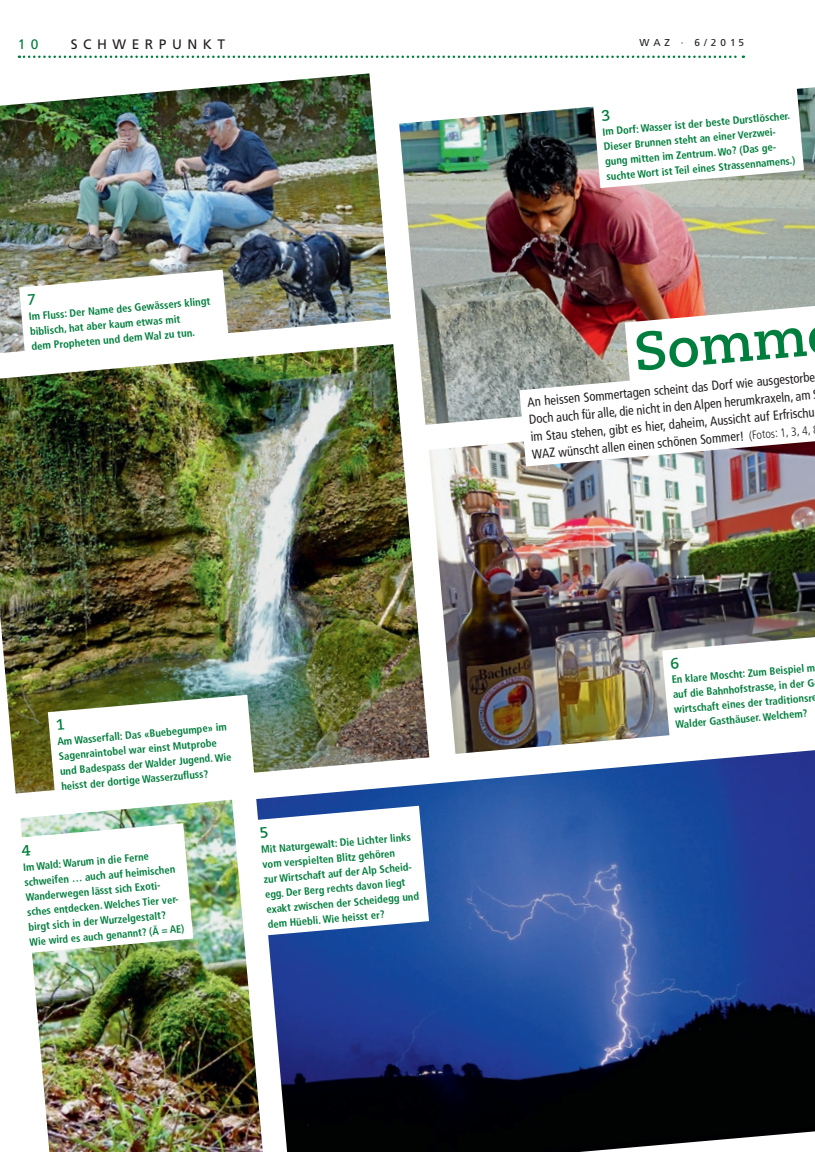
<style>
.page{position:relative;width:815px;height:1152px;background:#fff}
.page>*{position:absolute;margin:0;border:0;box-sizing:border-box;transform-origin:0 0}
.t1{font:700 54px "Caecilia";color:#007e3d}
.t2{font:13.75px "Frutiger LT Std";letter-spacing:.4em;color:#231f20}
.t3{font:13.75px "Frutiger LT Std";color:#007e3d}
.t4{font:condensed 13.12px/17.5px "Frutiger LT Std";color:#231f20}
.t5{font:700 condensed 10.62px/15px "Frutiger LT Std";color:#007e3d}
.t6{font:10px "Frutiger LT Std";letter-spacing:.4em;color:#231f20}
.s1{font-weight:300;font-size:11.88px}
</style>
<div class="page">
<svg style="left:19px;top:56px;width:725px;height:2px"></svg>
<img style="left:0;top:344px;width:424px;height:418px">
<img style="left:429px;top:442px;width:386px;height:308px">
<img style="left:399px;top:87px;width:416px;height:338px">
<img style="left:0;top:73px;width:391px;height:280px">
<img style="left:269px;top:750px;width:546px;height:402px">
<svg style="left:519px;top:306px;width:296px;height:160px"></svg>
<img style="left:32px;top:953px;width:231px;height:199px">
<svg style="left:662px;top:637px;width:153px;height:99px"></svg>
<svg style="left:592px;top:87px;width:212px;height:101px"></svg>
<svg style="left:19px;top:270px;width:210px;height:88px"></svg>
<img style="left:13px;top:694px;width:416px;height:259px">
<p class="t3" style="left:18px;top:36px;width:22px">1 0</p>
<p class="t2" style="left:71px;top:36px;width:156px">SCHWERPUNKT</p>
<p class="t6" style="left:640px;top:37px;width:106px">WAZ · 6/2015</p>
<p class="t5" style="left:28px;top:309px;width:183px;rotate:-5deg">Im Fluss: Der Name des Gewässers klingt biblisch, hat aber kaum etwas mit<br>dem Propheten und dem Wal zu tun.</p>
<p class="t5" style="left:57px;top:734px;width:174px;rotate:-5deg">Am Wasserfall: Das «Buebegumpe» im Sagenraintobel war einst Mutprobe und Badespass der Walder Jugend. Wie heisst der dortige Wasserzufl uss?</p>
<p class="t5" style="left:22px;top:860px;width:157px;rotate:-5deg">Im Wald: Warum in die Ferne schweifen … auch auf heimischen<br>Wanderwegen lässt sich Exoti&shy;sches entdecken. Welches Tier ver&shy;birgt sich in der Wurzelgestalt?<br>Wie wird es auch genannt? (Ä = AE)</p>
<p class="t5" style="left:261px;top:842px;width:155px;rotate:-5deg">Mit Naturgewalt: Die Lichter links vom verspielten Blitz gehören<br>zur Wirtschaft auf der Alp Scheid&shy;egg. Der Berg rechts davon liegt exakt zwischen der Scheidegg und dem Hüebli. Wie heisst er?</p>
<p class="t5" style="left:602px;top:124px;width:191px;rotate:-5deg">Im Dorf: Wasser ist der beste Durstlöscher.<br>Dieser Brunnen steht an einer Verzwei&shy;gung mitten im Zentrum. Wo? (Das ge&shy;suchte Wort ist Teil eines Strassennamens.)</p>
<h1 class="t1" style="left:632px;top:320px;width:175px;rotate:-5deg">Somm</h1>
<p class="t4" style="left:528px;top:411px;width:287px;rotate:-5deg">Doch auch für alle, die nicht in den Alpen herumkraxeln, am im Stau stehen, gibt es hier, daheim, Aussicht auf Erfrischu<br>WAZ wünscht allen einen schönen Sommer! <span class="s1">(Fotos: 1, 3, 4,</span></p>
<p class="t4" style="left:527px;top:393px;width:290px;rotate:-5deg">An heissen Sommertagen scheint das Dorf wie ausgestorbe</p>
<p class="t5" style="left:671px;top:672px;width:146px;rotate:-5deg">En klare Moscht: Zum Beispiel m auf die Bahnhofstrasse, in der G wirtschaft eines der traditionsre<br>Walder Gasthäuser. Welchem?</p>
</div>
